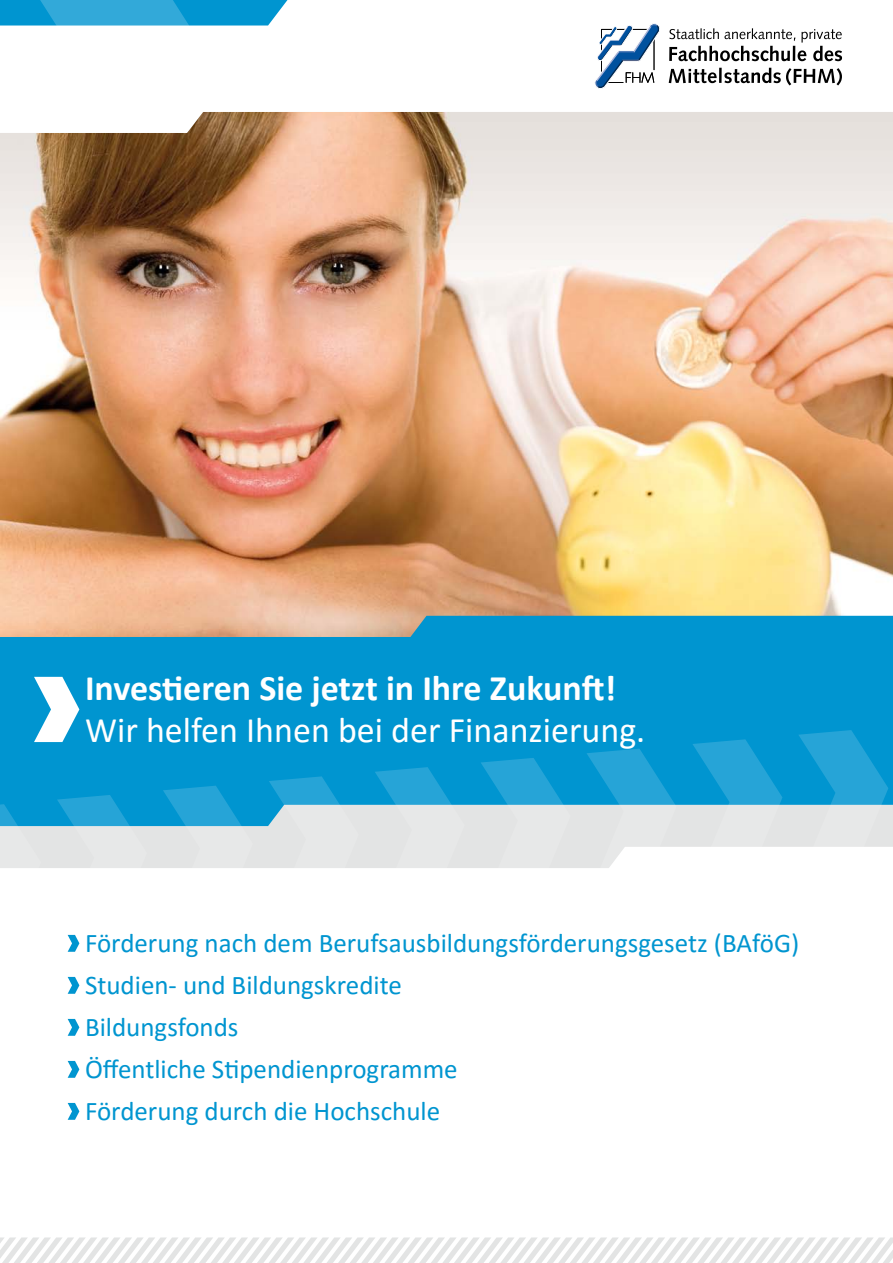
<style>
.page{position:relative;width:893px;height:1263px;background:#fff}
.page>*{position:absolute;margin:0;border:0;box-sizing:border-box;transform-origin:0 0}
.t1{font:700 36px "Calibri";color:#fff}
.t2{font:36px "Calibri";color:#fff}
.t3{font:27px/42px "Calibri";color:#0095d0}
</style>
<div class="page">
<svg style="left:0;top:0;width:287px;height:26px;background:#23a3d6"></svg>
<img style="left:0;top:112px;width:893px;height:504px">
<div style="left:0;top:637px;width:893px;height:165px;background:#0095d0"></div>
<svg style="left:0;top:616px;width:893px;height:21px;background:#6da6b5"></svg>
<svg style="left:669px;top:28px;width:173px;height:33px"></svg>
<svg style="left:669px;top:69px;width:48px;height:14px"></svg>
<hr style="left:719px;top:68px;width:3px;height:15px;background:#000">
<svg style="left:724px;top:68px;width:118px;height:17px"></svg>
<svg style="left:594px;top:23px;width:66px;height:66px"></svg>
<svg style="left:0;top:1237px;width:893px;height:26px"></svg>
<svg style="left:0;top:677px;width:893px;height:275px"></svg>
<svg style="left:68px;top:977px;width:11px;height:17px"></svg>
<svg style="left:68px;top:1019px;width:11px;height:17px"></svg>
<svg style="left:68px;top:1061px;width:11px;height:17px"></svg>
<svg style="left:68px;top:1103px;width:11px;height:17px"></svg>
<h1 class="t1" style="left:85px;top:662px;width:533px">Investieren Sie jetzt in Ihre Zukunft!</h1>
<h1 class="t2" style="left:85px;top:705px;width:562px">Wir helfen Ihnen bei der Finanzierung.</h1>
<p class="t3" style="left:85px;top:921px;width:716px">Förderung nach dem Berufsausbildungsförderungsgesetz (BAföG)<br>Studien- und Bildungskredite<br>Bildungsfonds<br>Öffentliche Stipendienprogramme<br>Förderung durch die Hochschule</p>
</div>
